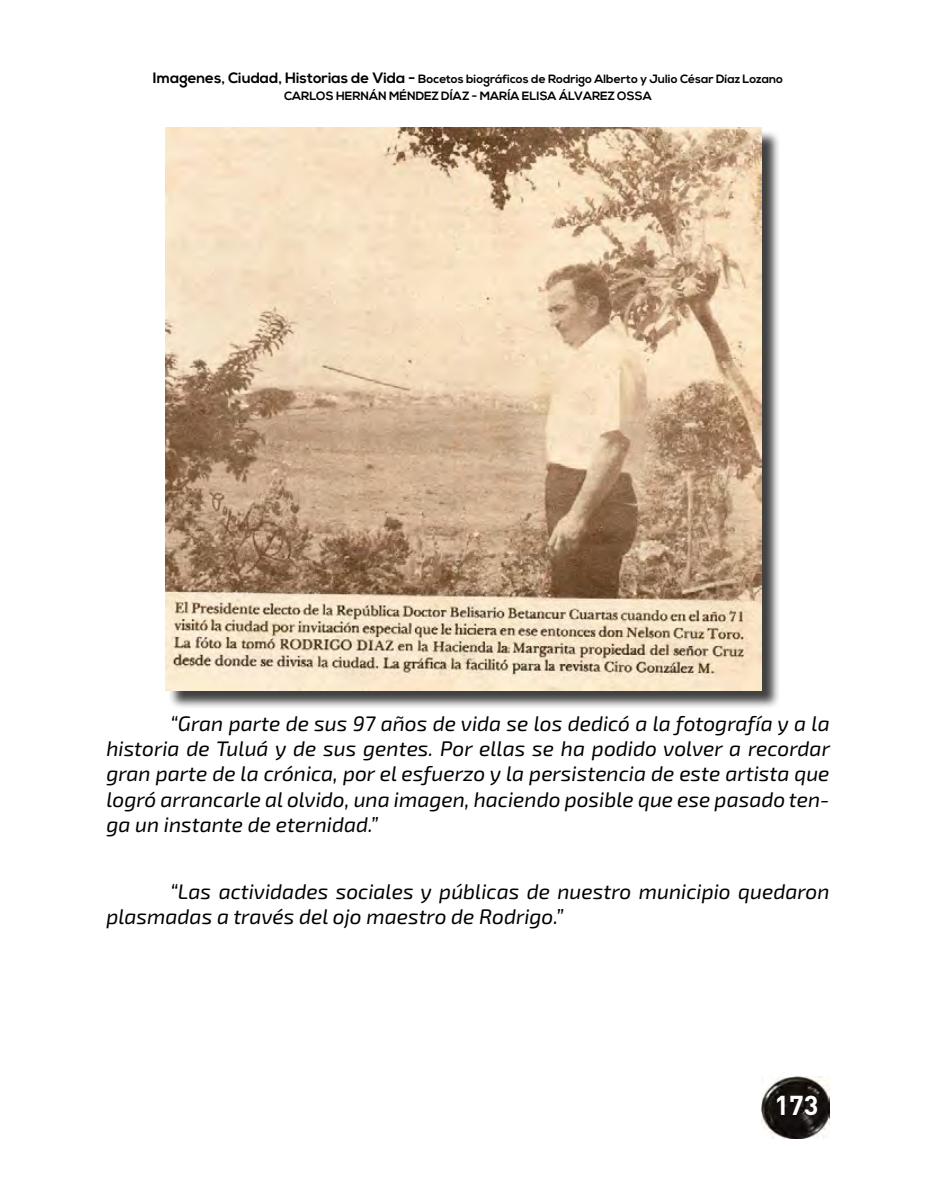
<style>
.page{position:relative;width:936px;height:1191px;background:#fff}
.page>*{position:absolute;margin:0;border:0;box-sizing:border-box;transform-origin:0 0}
.t1{font:700 27px "DIN Pro";color:#fff}
.t2{font:italic 21px/25.2px "Exo 2.0";color:#000;text-align:justify}
.t3{font:700 12px/17.2px "Nexa";color:#000;text-align:center}
.s1{font-size:15px}
</style>
<div class="page">
<img style="left:761px;top:1076px;width:68px;height:62px">
<div style="left:168px;top:129px;width:612px;height:580px;background:#000;opacity:.75"></div>
<img style="left:166px;top:128px;width:595px;height:563px">
<p class="t3" style="left:153px;top:70px;width:631px"><span class="s1">Imagenes, Ciudad, Historias de Vida -</span> Bocetos biográficos de Rodrigo Alberto y Julio César Díaz Lozano<br>CARLOS HERNÁN MÉNDEZ DÍAZ - MARÍA ELISA ÁLVAREZ OSSA</p>
<p class="t2" style="left:106px;top:711px;width:725px;text-indent:64px">“Gran parte de sus 97 años de vida se los dedicó a la fotografía y a la historia de Tuluá y de sus gentes. Por ellas se ha podido volver a recordar gran parte de la crónica, por el esfuerzo y la persistencia de este artista que logró arrancarle al olvido, una imagen, haciendo posible que ese pasado ten&shy;ga un instante de eternidad.”</p>
<p class="t2" style="left:106px;top:879px;width:724px;text-indent:64px">“Las actividades sociales y públicas de nuestro municipio quedaron plasmadas a través del ojo maestro de Rodrigo.”</p>
<p class="t1" style="left:774px;top:1087px;width:45px">173</p>
</div>
